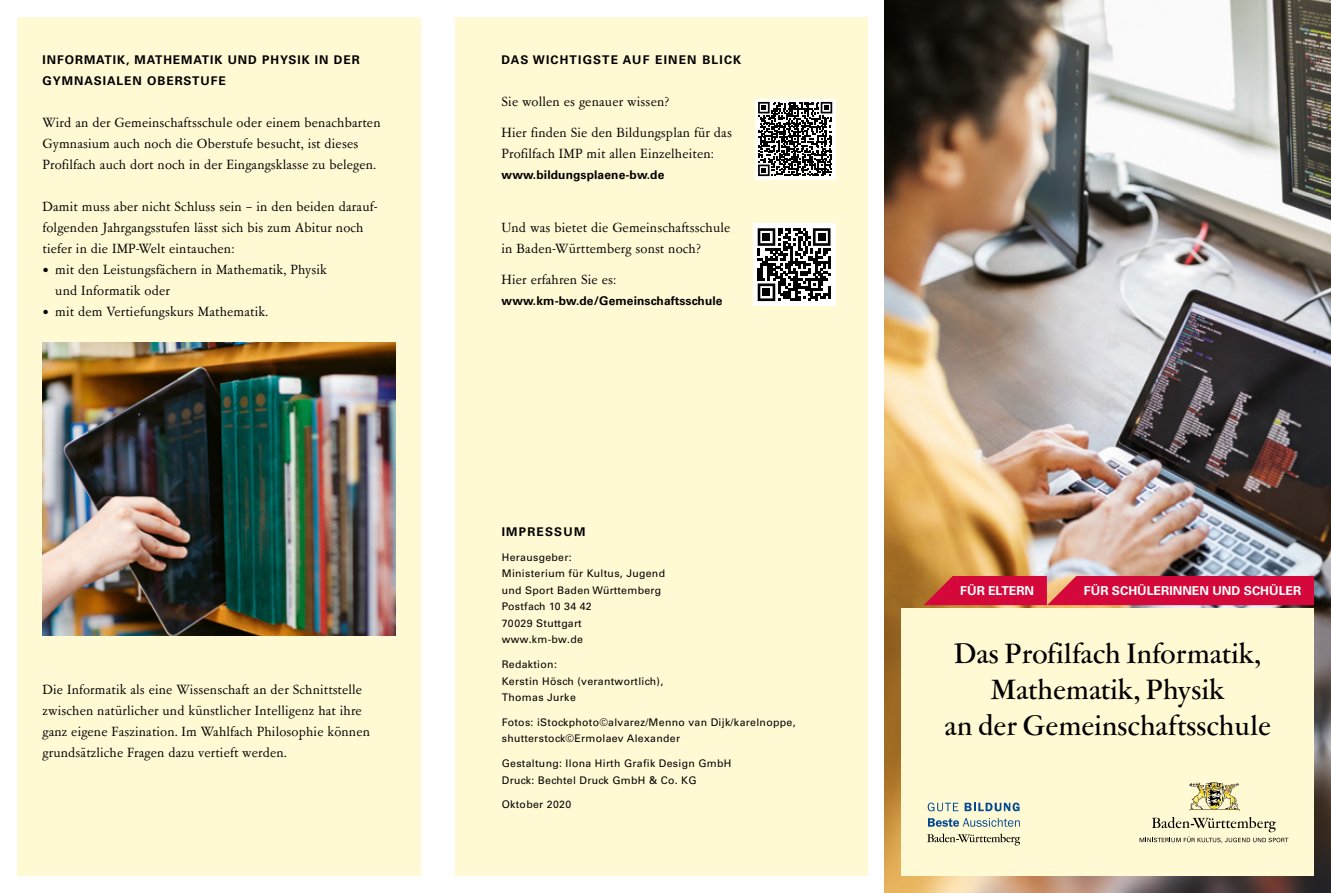
<style>
.page{position:relative;width:1331px;height:893px;background:#fff}
.page>*{position:absolute;margin:0;border:0;box-sizing:border-box;transform-origin:0 0}
.t1{font:500 31.5px/36px "Garamont Amst SHOP";letter-spacing:.02em;color:#000;text-align:center}
.t2{font:15px/21px "Garamont Amst SBOP Rom";letter-spacing:.01em;color:#000}
.t3{font:700 12.3px "Univers LT Std";color:#fff}
.t4{font:700 12px "Univers LT Std";letter-spacing:.01em;color:#000}
.t5{font:700 12px/21px "Univers LT Std";letter-spacing:.08em;color:#000}
.t6{font:700 12px "Univers LT Std";letter-spacing:.1em;color:#000}
.t7{font:10.5px/16.5px "Univers LT Std";letter-spacing:.03em;color:#000}
</style>
<div class="page">
<img style="left:884px;top:0;width:447px;height:893px">
<div style="left:17px;top:17px;width:404px;height:859px;background:#fff9d4"></div>
<div style="left:901px;top:608px;width:413px;height:268px;background:#fff9d4"></div>
<svg style="left:928px;top:802px;width:30px;height:9px"></svg>
<svg style="left:965px;top:803px;width:54px;height:8px"></svg>
<svg style="left:928px;top:818px;width:92px;height:9px"></svg>
<svg style="left:927px;top:833px;width:93px;height:12px"></svg>
<img style="left:1189px;top:783px;width:51px;height:27px">
<svg style="left:1140px;top:817px;width:148px;height:25px"></svg>
<svg style="left:923px;top:576px;width:391px;height:29px;background:#d4143d"></svg>
<div style="left:455px;top:17px;width:412px;height:859px;background:#fff9d4"></div>
<div style="left:755px;top:99px;width:80px;height:80px;background:#fff"></div>
<svg style="left:758px;top:102px;width:74px;height:74px"></svg>
<div style="left:753px;top:223px;width:83px;height:83px;background:#fff"></div>
<svg style="left:758px;top:228px;width:72px;height:73px"></svg>
<div style="left:763px;top:233px;width:7px;height:8px;background:#000"></div>
<div style="left:818px;top:233px;width:7px;height:8px;background:#000"></div>
<div style="left:763px;top:288px;width:7px;height:8px;background:#000"></div>
<img style="left:43px;top:342px;width:352px;height:294px">
<p class="t5" style="left:43px;top:49px;width:319px">INFORMATIK, MATHEMATIK UND PHYSIK IN DER<br>GYMNASIALEN OBERSTUFE</p>
<p class="t2" style="left:43px;top:112px;width:340px">Wird an der Gemeinschaftsschule oder einem benachbarten<br>Gymnasium auch noch die Oberstufe besucht, ist dieses<br>Profilfach auch dort noch in der Eingangsklasse zu belegen.</p>
<p class="t2" style="left:43px;top:196px;width:337px">Damit muss aber nicht Schluss sein – in den beiden darauf&shy;folgenden Jahrgangsstufen lässt sich bis zum Abitur noch tiefer in die IMP-Welt eintauchen:</p>
<p class="t2" style="left:55px;top:259px;width:273px;text-indent:-13px">• mit den Leistungsfächern in Mathematik, Physik und Informatik oder</p>
<p class="t2" style="left:43px;top:301px;width:227px">• mit dem Vertiefungskurs Mathematik.</p>
<p class="t2" style="left:43px;top:679px;width:329px">Die Informatik als eine Wissenschaft an der Schnittstelle zwischen natürlicher und künstlicher Intelligenz hat ihre ganz eigene Faszination. Im Wahlfach Philosophie können grundsätzliche Fragen dazu vertieft werden.</p>
<p class="t6" style="left:502px;top:52px;width:241px">DAS WICHTIGSTE AUF EINEN BLICK</p>
<p class="t2" style="left:502px;top:86px;width:232px;line-height:31.5px">Sie wollen es genauer wissen?<br>Hier finden Sie den Bildungsplan für das</p>
<p class="t2" style="left:502px;top:144px;width:214px">Profilfach IMP mit allen Einzelheiten:</p>
<p class="t4" style="left:502px;top:168px;width:164px">www.bildungsplaene-bw.de</p>
<p class="t2" style="left:502px;top:217px;width:230px">Und was bietet die Gemeinschaftsschule in Baden-Württemberg sonst noch?</p>
<p class="t2" style="left:502px;top:270px;width:116px">Hier erfahren Sie es:</p>
<p class="t4" style="left:502px;top:294px;width:223px">www.km-bw.de/Gemeinschaftsschule</p>
<p class="t6" style="left:502px;top:525px;width:85px">IMPRESSUM</p>
<p class="t7" style="left:502px;top:549px;width:165px">Herausgeber:<br>Ministerium für Kultus, Jugend und Sport Baden Württemberg<br>Postfach 10 34 42<br>70029 Stuttgart www.km-bw.de</p>
<p class="t7" style="left:502px;top:656px;width:163px">Redaktion:<br>Kerstin Hösch (verantwortlich),<br>Thomas Jurke</p>
<p class="t7" style="left:502px;top:714px;width:295px">Fotos: iStockphoto©alvarez/Menno van Dijk/karelnoppe, shutterstock©Ermolaev Alexander</p>
<p class="t7" style="left:502px;top:755px;width:231px">Gestaltung: Ilona Hirth Grafik Design GmbH<br>Druck: Bechtel Druck GmbH &amp; Co. KG</p>
<p class="t7" style="left:502px;top:796px;width:71px">Oktober 2020</p>
<p class="t3" style="left:960px;top:583px;width:75px">FÜR ELTERN</p>
<p class="t3" style="left:1084px;top:583px;width:219px">FÜR SCHÜLERINNEN UND SCHÜLER</p>
<h1 class="t1" style="left:945px;top:637px;width:327px">Das Profilfach Informatik,<br>Mathematik, Physik<br>an der Gemeinschaftsschule</h1>
</div>
